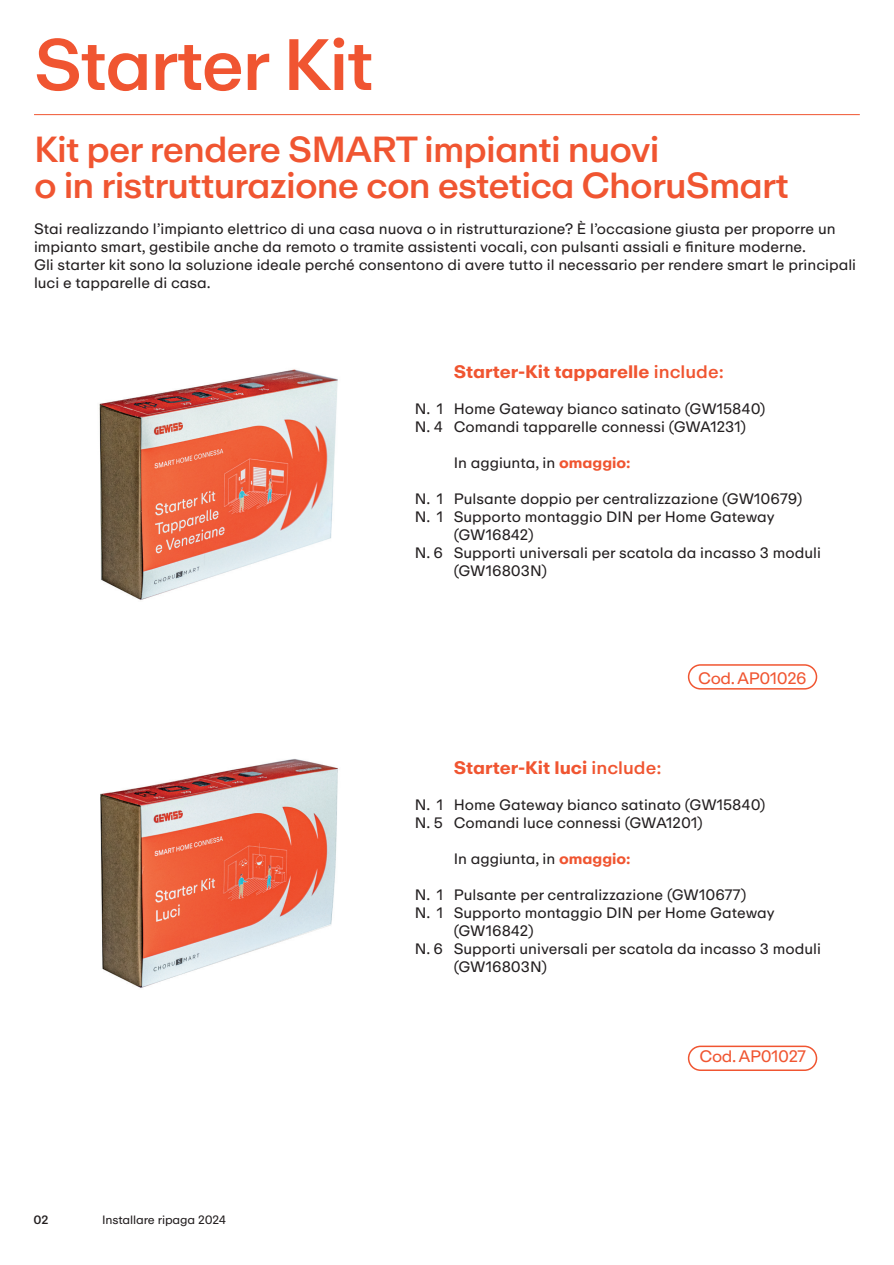
<style>
.page{position:relative;width:894px;height:1265px;background:#fff}
.page>*{position:absolute;margin:0;border:0;box-sizing:border-box;transform-origin:0 0}
.t1{font:500 72px "ABC Repro";letter-spacing:-.025em;color:#f05531}
.t2{font:500 36px/36px "ABC Repro";letter-spacing:-.025em;color:#f05531}
.t3{font:700 18px "ABC Repro";color:#f05531}
.t4{font:16.5px "ABC Repro";letter-spacing:-.025em;color:#f05531}
.t5{font:15px/18px "ABC Repro";color:#231f20}
.t6{font:12px "ABC Repro";letter-spacing:-.01em;color:#231f20}
.t7{font:500 12px "ABC Repro";color:#231f20}
.s1{font-weight:500}
.s2{font-weight:700;color:#f05531}
</style>
<div class="page">
<hr style="left:34px;top:114px;width:825px;height:1px;background:#f05531">
<img style="left:99px;top:369px;width:239px;height:231px">
<img style="left:100px;top:759px;width:238px;height:229px">
<div style="left:687px;top:664px;width:129px;height:26px;border:2px solid #f05531;border-radius:12px"></div>
<div style="left:687px;top:1046px;width:129px;height:25px;border:2px solid #f05531;border-radius:12px"></div>
<h1 class="t1" style="left:34px;top:18px;width:341px">Starter Kit</h1>
<h2 class="t2" style="left:34px;top:132px;width:756px">Kit per rendere SMART impianti nuovi<br>o in ristrutturazione con estetica ChoruSmart</h2>
<p class="t5" style="left:34px;top:220px;width:823px">Stai realizzando l’impianto elettrico di una casa nuova o in ristrutturazione? È l’occasione giusta per proporre un impianto smart, gestibile anche da remoto o tramite assistenti vocali, con pulsanti assiali e finiture moderne.<br>Gli starter kit sono la soluzione ideale perché consentono di avere tutto il necessario per rendere smart le principali luci e tapparelle di casa.</p>
<p class="t7" style="left:34px;top:1212px;width:17px">02</p>
<p class="t6" style="left:102px;top:1212px;width:125px">Installare ripaga 2024</p>
<p class="t5" style="left:414px;top:400px;width:30px">N. 1<br>N.4</p>
<p class="t5" style="left:414px;top:490px;width:30px">N. 1<br>N. 1</p>
<p class="t5" style="left:414px;top:544px;width:30px">N.6</p>
<p class="t3" style="left:453px;top:360px;width:271px">Starter-Kit tapparelle <span class="s1">include:</span></p>
<p class="t5" style="left:453px;top:400px;width:313px">Home Gateway bianco satinato (GW15840)<br>Comandi tapparelle connessi (GWA1231)</p>
<p class="t5" style="left:453px;top:454px;width:178px">In aggiunta, in <span class="s2">omaggio:</span></p>
<p class="t5" style="left:453px;top:490px;width:368px">Pulsante doppio per centralizzazione (GW10679)<br>Supporto montaggio DIN per Home Gateway (GW16842)<br>Supporti universali per scatola da incasso 3 moduli (GW16803N)</p>
<p class="t4" style="left:698px;top:668px;width:110px">Cod. AP01026</p>
<p class="t5" style="left:414px;top:796px;width:30px">N. 1<br>N.5</p>
<p class="t5" style="left:414px;top:886px;width:30px">N. 1<br>N. 1</p>
<p class="t5" style="left:414px;top:940px;width:30px">N.6</p>
<p class="t3" style="left:453px;top:756px;width:209px">Starter-Kit luci <span class="s1">include:</span></p>
<p class="t5" style="left:453px;top:796px;width:313px">Home Gateway bianco satinato (GW15840)<br>Comandi luce connessi (GWA1201)</p>
<p class="t5" style="left:453px;top:850px;width:178px">In aggiunta, in <span class="s2">omaggio:</span></p>
<p class="t5" style="left:453px;top:886px;width:368px">Pulsante per centralizzazione (GW10677)<br>Supporto montaggio DIN per Home Gateway (GW16842)<br>Supporti universali per scatola da incasso 3 moduli (GW16803N)</p>
<p class="t4" style="left:699px;top:1046px;width:108px">Cod. AP01027</p>
</div>
